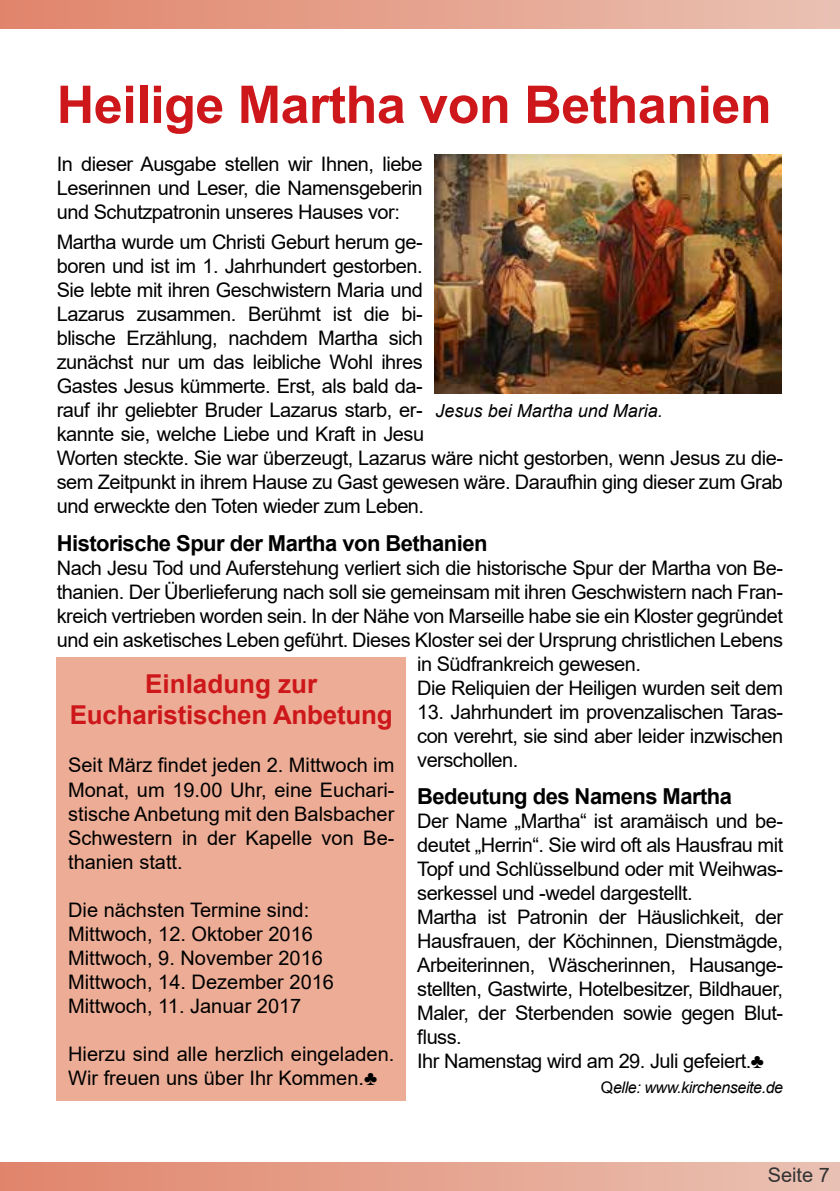
<style>
.page{position:relative;width:840px;height:1191px;background:#fff}
.page>*{position:absolute;margin:0;border:0;box-sizing:border-box;transform-origin:0 0}
.t1{font:700 52px "Arial";letter-spacing:-.01em;color:#cd171a}
.t2{font:700 26px/31.2px "Arial";letter-spacing:-.01em;color:#cd171a;text-align:center}
.t3{font:700 22px "Arial";letter-spacing:-.025em;color:#000}
.t4{font:20px/24px "Arial";letter-spacing:-.025em;color:#000;text-align:justify}
.t5{font:20px/24px "Arial";color:#000}
.t6{font:20px "Arial";color:#333}
.t7{font:italic 18px "Arial";color:#000}
.t8{font:italic 16px "Arial";letter-spacing:-.025em;color:#000}
.s1{font-style:normal}
</style>
<div class="page">
<div style="left:0;top:1162px;width:839px;height:28px;background:linear-gradient(to right,#e1856b,#eac2b3)"></div>
<div style="left:0;top:0;width:839px;height:29px;background:linear-gradient(to right,#e1856b,#eac2b3)"></div>
<img style="left:434px;top:154px;width:347px;height:240px">
<div style="left:57px;top:657px;width:348px;height:443px;background:#ecac95"></div>
<h1 class="t1" style="left:57px;top:68px;width:716px">Heilige Martha von Bethanien</h1>
<p class="t4" style="left:57px;top:152px;width:367px">In dieser Ausgabe stellen wir Ihnen, liebe Leserinnen und Leser, die Namensgeberin und Schutzpatronin unseres Hauses vor:</p>
<p class="t4" style="left:57px;top:229px;width:727px;text-align:left">Martha wurde um Christi Geburt herum ge-<br>boren und ist im 1. Jahrhundert gestorben.<br>Sie lebte mit ihren Geschwistern Maria und<br>Lazarus zusammen. Berühmt ist die bi-<br>blische Erzählung, nachdem Martha sich<br>zunächst nur um das leibliche Wohl ihres<br>Gastes Jesus kümmerte. Erst, als bald da-<br>rauf ihr geliebter Bruder Lazarus starb, er-<br>kannte sie, welche Liebe und Kraft in Jesu<br>Worten steckte. Sie war überzeugt, Lazarus wäre nicht gestorben, wenn Jesus zu die&shy;sem Zeitpunkt in ihrem Hause zu Gast gewesen wäre. Daraufhin ging dieser zum Grab und erweckte den Toten wieder zum Leben.</p>
<p class="t3" style="left:57px;top:527px;width:432px">Historische Spur der Martha von Bethanien</p>
<p class="t4" style="left:57px;top:555px;width:727px">Nach Jesu Tod und Auferstehung verliert sich die historische Spur der Martha von Be-</p>
<p class="t4" style="left:57px;top:579px;width:727px">thanien. Der Überlieferung nach soll sie gemeinsam mit ihren Geschwistern nach Fran-</p>
<p class="t4" style="left:57px;top:603px;width:727px">kreich vertrieben worden sein. In der Nähe von Marseille habe sie ein Kloster gegründet</p>
<p class="t4" style="left:57px;top:627px;width:727px">und ein asketisches Leben geführt. Dieses Kloster sei der Ursprung christlichen Lebens</p>
<p class="t4" style="left:417px;top:651px;width:225px">in Südfrankreich gewesen.</p>
<p class="t4" style="left:417px;top:675px;width:367px">Die Reliquien der Heiligen wurden seit dem</p>
<p class="t4" style="left:417px;top:699px;width:367px">13. Jahrhundert im provenzalischen Taras&shy;con verehrt, sie sind aber leider inzwischen verschollen.</p>
<p class="t3" style="left:417px;top:781px;width:316px">Bedeutung des Namens Martha</p>
<p class="t4" style="left:417px;top:809px;width:367px;text-align:left">Der Name „Martha“ ist aramäisch und be&shy;deutet „Herrin“. Sie wird oft als Hausfrau mit Topf und Schlüsselbund oder mit Weihwas&shy;serkessel und -wedel dargestellt.<br>Martha ist Patronin der Häuslichkeit, der Hausfrauen, der Köchinnen, Dienstmägde, Arbeiterinnen, Wäscherinnen, Hausange&shy;stellten, Gastwirte, Hotelbesitzer, Bildhauer, Maler, der Sterbenden sowie gegen Blut&shy;fluss.<br>Ihr Namenstag wird am 29. Juli gefeiert.♣</p>
<p class="t8" style="left:600px;top:1077px;width:184px"><span class="s1">Q</span>elle: www.kirchenseite.de</p>
<p class="t7" style="left:435px;top:399px;width:229px">Jesus bei Martha und Maria.</p>
<h2 class="t2" style="left:70px;top:669px;width:324px">Einladung zur<br>Eucharistischen Anbetung</h2>
<p class="t4" style="left:68px;top:753px;width:327px">Seit März findet jeden 2. Mittwoch im Monat, um 19.00 Uhr, eine Euchari&shy;stische Anbetung mit den Balsbacher Schwestern in der Kapelle von Be&shy;thanien statt.</p>
<p class="t5" style="left:68px;top:897px;width:267px">Die nächsten Termine sind:<br>Mittwoch, 12. Oktober 2016<br>Mittwoch, 9. November 2016<br>Mittwoch, 14. Dezember 2016<br>Mittwoch, 11. Januar 2017</p>
<p class="t5" style="left:68px;top:1041px;width:327px">Hierzu sind alle herzlich eingeladen.<br>Wir freuen uns über Ihr Kommen.♣</p>
<p class="t6" style="left:767px;top:1161px;width:64px">Seite 7</p>
</div>
